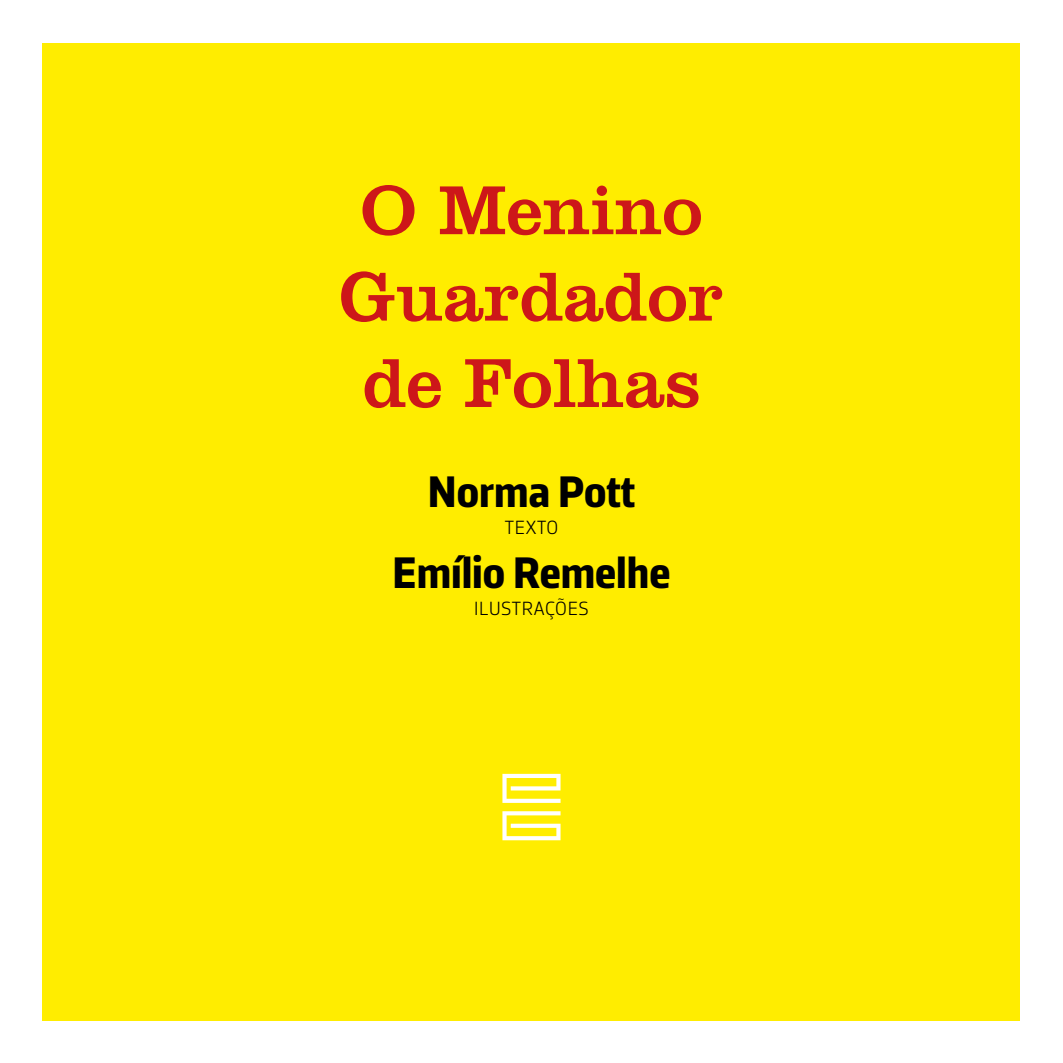
<style>
.page{position:relative;width:1063px;height:1063px;background:#fff}
.page>*{position:absolute;margin:0;border:0;box-sizing:border-box;transform-origin:0 0}
.t1{font:72px/86.4px "Clarendon LT Std";color:#cd1719;text-align:center}
.t2{font:700 45px "Porto Sans";letter-spacing:-.01em;color:#000}
.t3{font:300 19.5px "Porto Sans";letter-spacing:-.01em;color:#000}
</style>
<div class="page">
<div style="left:43px;top:43px;width:977px;height:977px;background:#ffed00"></div>
<svg style="left:502px;top:811px;width:59px;height:29px"></svg>
<svg style="left:502px;top:774px;width:59px;height:29px"></svg>
<p class="t1" style="left:339px;top:167px;width:386px">O Menino<br>Guardador de Folhas</p>
<p class="t2" style="left:428px;top:465px;width:209px">Norma Pott</p>
<p class="t3" style="left:504px;top:517px;width:56px">TEXTO</p>
<p class="t2" style="left:392px;top:546px;width:280px">Emílio Remelhe</p>
<p class="t3" style="left:474px;top:598px;width:117px">ILUSTRAÇÕES</p>
</div>
